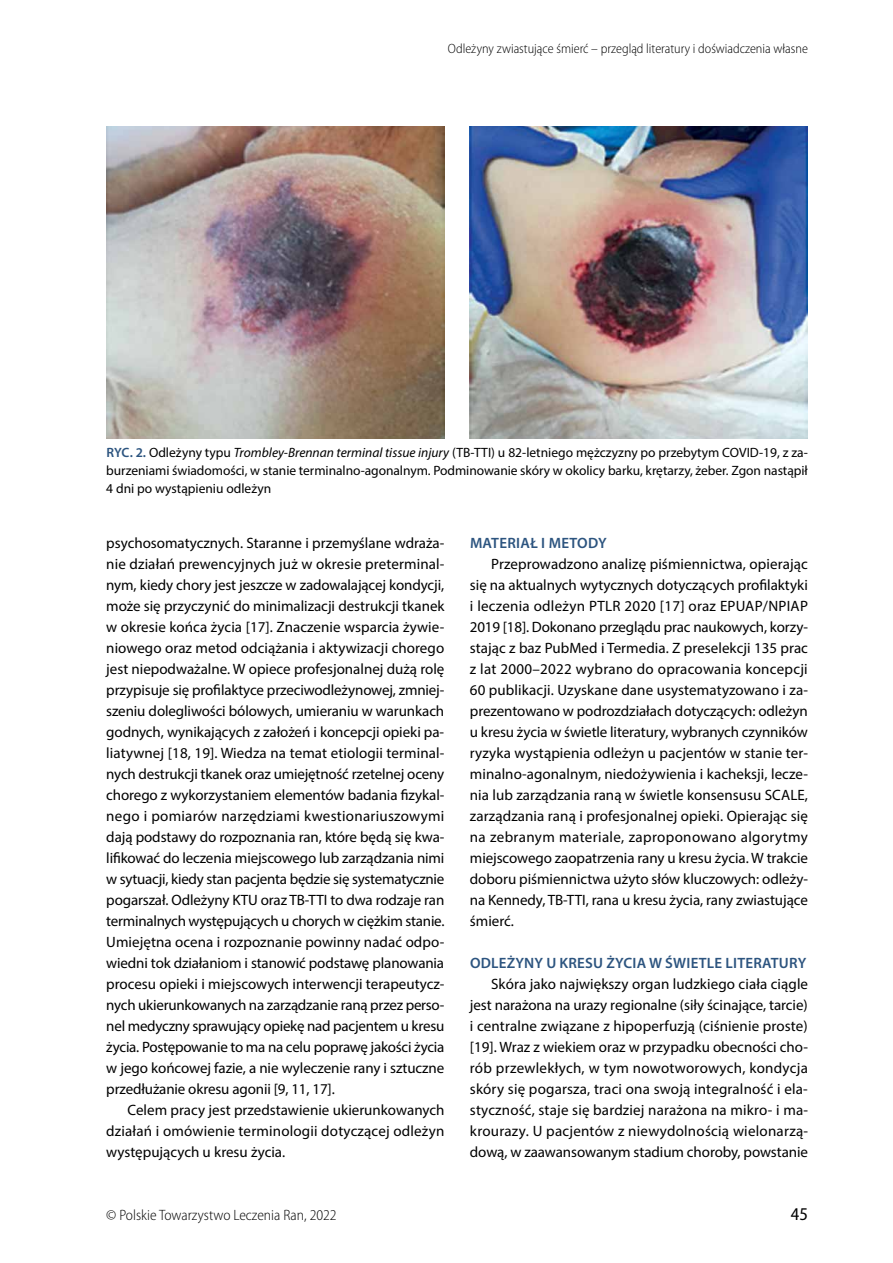
<style>
.page{position:relative;width:893px;height:1263px;background:#fff}
.page>*{position:absolute;margin:0;border:0;box-sizing:border-box;transform-origin:0 0}
.t1{font:semi-condensed 18px "Myriad Pro";color:#000}
.t2{font:15px/21px "Myriad Pro";letter-spacing:-.005em;color:#000;text-align:justify}
.t3{font:600 15px "Myriad Pro";letter-spacing:.015em;color:#2c547f}
.t4{font:300 semi-condensed 15px "Myriad Pro";color:#000}
.t5{font:13.5px/18px "Myriad Pro";color:#000;text-align:justify}
.t6{font:300 semi-condensed 13.5px "Myriad Pro";color:#000}
.s1{font-weight:600;color:#2c547f}
.s2{font-style:italic}
</style>
<div class="page">
<img style="left:106px;top:126px;width:338px;height:313px">
<img style="left:470px;top:126px;width:338px;height:313px">
<p class="t6" style="left:448px;top:41px;width:361px">Odleżyny zwiastujące śmierć – przegląd literatury i doświadczenia własne</p>
<p class="t5" style="left:106px;top:444px;width:703px"><span class="s1">RYC . 2.</span> Odleżyny typu <span class="s2">Trombley-Brennan terminal tissue injury</span> (TB-TTI) u 82-letniego mężczyzny po przebytym COVID-19, z za&shy;burzeniami świadomości, w stanie terminalno-agonalnym. Podminowanie skóry w okolicy barku, krętarzy, żeber. Zgon nastąpił 4 dni po wystąpieniu odleżyn</p>
<p class="t2" style="left:106px;top:532px;width:340px">psychosomatycznych. Staranne i przemyślane wdraża&shy;nie działań prewencyjnych już w okresie preterminal&shy;nym, kiedy chory jest jeszcze w zadowalającej kondycji, może się przyczynić do minimalizacji destrukcji tkanek w okresie końca życia [17]. Znaczenie wsparcia żywie&shy;niowego oraz metod odciążania i aktywizacji chorego jest niepodważalne. W opiece profesjonalnej dużą rolę przypisuje się profilaktyce przeciwodleżynowej, zmniej&shy;szeniu dolegliwości bólowych, umieraniu w warunkach godnych, wynikających z założeń i koncepcji opieki pa&shy;liatywnej [18, 19]. Wiedza na temat etiologii terminal&shy;nych destrukcji tkanek oraz umiejętność rzetelnej oceny chorego z wykorzystaniem elementów badania fizykal&shy;nego i pomiarów narzędziami kwestionariuszowymi dają podstawy do rozpoznania ran, które będą się kwa&shy;lifikować do leczenia miejscowego lub zarządzania nimi w sytuacji, kiedy stan pacjenta będzie się systematycznie pogarszał. Odleżyny KTU oraz TB-TTI to dwa rodzaje ran terminalnych występujących u chorych w ciężkim stanie.<br>Umiejętna ocena i rozpoznanie powinny nadać odpo&shy;wiedni tok działaniom i stanowić podstawę planowania procesu opieki i miejscowych interwencji terapeutycz&shy;nych ukierunkowanych na zarządzanie raną przez perso&shy;nel medyczny sprawujący opiekę nad pacjentem u kresu życia. Postępowanie to ma na celu poprawę jakości życia w jego końcowej fazie, a nie wyleczenie rany i sztuczne przedłużanie okresu agonii [9, 11, 17].</p>
<p class="t2" style="left:106px;top:1099px;width:340px;text-indent:21px">Celem pracy jest przedstawienie ukierunkowanych działań i omówienie terminologii dotyczącej odleżyn występujących u kresu życia.</p>
<p class="t3" style="left:470px;top:533px;width:22px">MATERIAŁ</p>
<p class="t3" style="left:541px;top:533px;width:18px">I METODY</p>
<p class="t2" style="left:470px;top:553px;width:340px;text-indent:21px">Przeprowadzono analizę piśmiennictwa, opierając się na aktualnych wytycznych dotyczących profilaktyki i leczenia odleżyn PTLR 2020 [17] oraz EPUAP/NPIAP 2019 [18]. Dokonano przeglądu prac naukowych, korzy&shy;stając z baz PubMed i Termedia. Z preselekcji 135 prac z lat 2000–2022 wybrano do opracowania koncepcji 60 publikacji. Uzyskane dane usystematyzowano i za&shy;prezentowano w podrozdziałach dotyczących: odleżyn u kresu życia w świetle literatury, wybranych czynników ryzyka wystąpienia odleżyn u pacjentów w stanie ter&shy;minalno-agonalnym, niedożywienia i kacheksji, lecze&shy;nia lub zarządzania raną w świetle konsensusu SCALE, zarządzania raną i profesjonalnej opieki. Opierając się na zebranym materiale, zaproponowano algorytmy miejscowego zaopatrzenia rany u kresu życia. W trakcie doboru piśmiennictwa użyto słów kluczowych: odleży&shy;na Kennedy, TB-TTI, rana u kresu życia, rany zwiastujące śmierć.</p>
<p class="t3" style="left:470px;top:953px;width:56px">ODLEŻYNY</p>
<p class="t3" style="left:546px;top:953px;width:23px">U KRESU</p>
<p class="t3" style="left:606px;top:953px;width:18px">ŻYCIA</p>
<p class="t3" style="left:649px;top:953px;width:34px">W ŚWIETLE</p>
<p class="t3" style="left:725px;top:953px;width:9px">LITERATURY</p>
<p class="t2" style="left:470px;top:973px;width:340px;text-indent:21px">Skóra jako największy organ ludzkiego ciała ciągle jest narażona na urazy regionalne (siły ścinające, tarcie) i centralne związane z hipoperfuzją (ciśnienie proste) [19]. Wraz z wiekiem oraz w przypadku obecności cho&shy;rób przewlekłych, w tym nowotworowych, kondycja skóry się pogarsza, traci ona swoją integralność i ela&shy;styczność, staje się bardziej narażona na mikro- i ma&shy;krourazy. U pacjentów z niewydolnością wielonarzą&shy;dową, w zaawansowanym stadium choroby, powstanie</p>
<p class="t4" style="left:106px;top:1207px;width:232px">© Polskie Towarzystwo Leczenia Ran, 2022</p>
<p class="t1" style="left:791px;top:1205px;width:19px">45</p>
</div>
